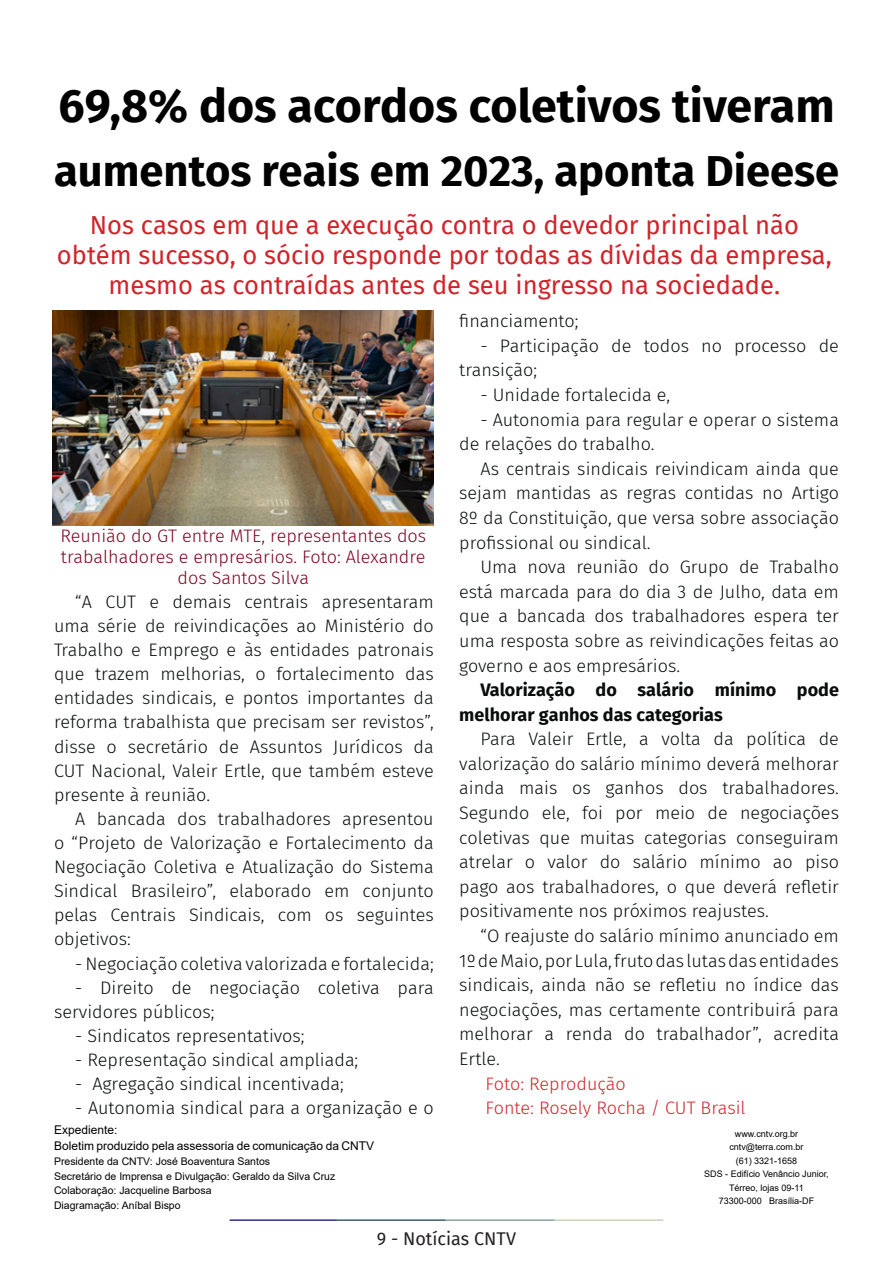
<style>
.page{position:relative;width:893px;height:1263px;background:#fff}
.page>*{position:absolute;margin:0;border:0;box-sizing:border-box;transform-origin:0 0}
.t1{font:700 46.5px "Fira Sans";color:#000001}
.t2{font:700 43.5px "Fira Sans";color:#000001}
.t3{font:25.5px/30px "Fira Sans";color:#d1232a;text-align:center}
.t4{font:300 18px/24.6px "Fira Sans";color:#080d0b;text-align:justify}
.t5{font:300 18px/21px "Fira Sans";color:#7e0220;text-align:center}
.t6{font:700 18px/24.6px "Fira Sans";color:#080d0b}
.t7{font:300 18px "Fira Sans";color:#d1232a}
.t8{font:18px "Fira Sans";color:#231f20}
.t9{font:12px "Arial";color:#000}
.t10{font:10.5px "Arial";color:#000}
.t11{font:9px/13.5px "Arial";color:#000;text-align:center}
</style>
<div class="page">
<hr style="left:230px;top:1219px;width:107px;height:2px;background:#2f3088">
<hr style="left:337px;top:1219px;width:109px;height:2px;background:#3a5f6d">
<hr style="left:446px;top:1219px;width:109px;height:2px;background:#87a59a">
<hr style="left:555px;top:1219px;width:108px;height:2px;background:#c6d5b7">
<img style="left:53px;top:310px;width:381px;height:215px">
<p class="t1" style="left:59px;top:66px;width:778px">69,8% dos acordos coletivos tiveram</p>
<p class="t2" style="left:54px;top:134px;width:787px">aumentos reais em 2023, aponta Dieese</p>
<p class="t3" style="left:57px;top:210px;width:776px">Nos casos em que a execução contra o devedor principal não obtém sucesso, o sócio responde por todas as dívidas da empresa, mesmo as contraídas antes de seu ingresso na sociedade.</p>
<p class="t5" style="left:60px;top:525px;width:367px">Reunião do GT entre MTE, representantes dos trabalhadores e empresários. Foto: Alexandre dos Santos Silva</p>
<p class="t4" style="left:54px;top:589px;width:381px;line-height:24.2px;text-indent:21px">“A CUT e demais centrais apresentaram uma série de reivindicações ao Ministério do Trabalho e Emprego e às entidades patronais que trazem melhorias, o fortalecimento das entidades sindicais, e pontos importantes da reforma trabalhista que precisam ser revistos”, disse o secretário de Assuntos Jurídicos da CUT Nacional, Valeir Ertle, que também esteve presente à reunião.</p>
<p class="t4" style="left:54px;top:806px;width:381px;line-height:24.2px;text-indent:21px">A bancada dos trabalhadores apresentou o “Projeto de Valorização e Fortalecimento da Negociação Coletiva e Atualização do Sistema Sindical Brasileiro”, elaborado em conjunto pelas Centrais Sindicais, com os seguintes objetivos:</p>
<p class="t4" style="left:75px;top:951px;width:360px">- Negociação coletiva valorizada e fortalecida;</p>
<p class="t4" style="left:54px;top:975px;width:381px;line-height:24.2px;text-indent:21px">- Direito de negociação coletiva para servidores públicos;</p>
<p class="t4" style="left:75px;top:1023px;width:231px">- Sindicatos representativos;</p>
<p class="t4" style="left:75px;top:1047px;width:285px">- Representação sindical ampliada;</p>
<p class="t4" style="left:75px;top:1071px;width:270px">- Agregação sindical incentivada;</p>
<p class="t4" style="left:75px;top:1095px;width:360px">- Autonomia sindical para a organização e o</p>
<p class="t9" style="left:54px;top:1121px;width:65px">Expediente:</p>
<p class="t9" style="left:54px;top:1138px;width:322px">Boletim produzido pela assessoria de comunicação da CNTV</p>
<p class="t10" style="left:54px;top:1154px;width:218px">Presidente da CNTV: José Boaventura Santos</p>
<p class="t10" style="left:54px;top:1169px;width:283px">Secretário de Imprensa e Divulgação: Geraldo da Silva Cruz</p>
<p class="t10" style="left:54px;top:1183px;width:159px">Colaboração: Jacqueline Barbosa</p>
<p class="t10" style="left:54px;top:1198px;width:128px">Diagramação: Aníbal Bispo</p>
<p class="t4" style="left:459px;top:309px;width:121px">financiamento;</p>
<p class="t4" style="left:459px;top:333px;width:381px;text-indent:21px">- Participação de todos no processo de transição;</p>
<p class="t4" style="left:480px;top:382px;width:191px">- Unidade fortalecida e,</p>
<p class="t4" style="left:459px;top:407px;width:381px;text-indent:21px">- Autonomia para regular e operar o sistema de relações do trabalho.</p>
<p class="t4" style="left:459px;top:456px;width:381px;text-indent:21px">As centrais sindicais reivindicam ainda que sejam mantidas as regras contidas no Artigo 8º da Constituição, que versa sobre associação profissional ou sindical.</p>
<p class="t4" style="left:459px;top:554px;width:381px;text-indent:21px">Uma nova reunião do Grupo de Trabalho está marcada para do dia 3 de Julho, data em que a bancada dos trabalhadores espera ter uma resposta sobre as reivindicações feitas ao governo e aos empresários.</p>
<p class="t6" style="left:459px;top:676px;width:381px;text-indent:21px">Valorização do salário mínimo pode melhorar ganhos das categorias</p>
<p class="t4" style="left:459px;top:727px;width:381px;text-indent:21px">Para Valeir Ertle, a volta da política de valorização do salário mínimo deverá melhorar ainda mais os ganhos dos trabalhadores.<br>Segundo ele, foi por meio de negociações coletivas que muitas categorias conseguiram atrelar o valor do salário mínimo ao piso pago aos trabalhadores, o que deverá refletir positivamente nos próximos reajustes.</p>
<p class="t4" style="left:459px;top:923px;width:381px;text-indent:21px">“O reajuste do salário mínimo anunciado em 1º de Maio, por Lula, fruto das lutas das entidades sindicais, ainda não se refletiu no índice das negociações, mas certamente contribuirá para melhorar a renda do trabalhador”, acredita Ertle.</p>
<p class="t7" style="left:485px;top:1070px;width:142px">Foto: Reprodução</p>
<p class="t7" style="left:485px;top:1095px;width:262px">Fonte: Rosely Rocha / CUT Brasil</p>
<p class="t11" style="left:735px;top:1127px;width:65px">www.cntv.org.br</p>
<p class="t11" style="left:729px;top:1140px;width:76px">cntv@terra.com.br</p>
<p class="t11" style="left:736px;top:1154px;width:63px">(61) 3321-1658</p>
<p class="t11" style="left:704px;top:1167px;width:126px">SDS - Edifício Venâncio Junior,<br>Térreo, lojas 09-11</p>
<p class="t11" style="left:719px;top:1194px;width:97px">73300-000 Brasília-DF</p>
<p class="t8" style="left:377px;top:1225px;width:141px">9 - Notícias CNTV</p>
</div>
